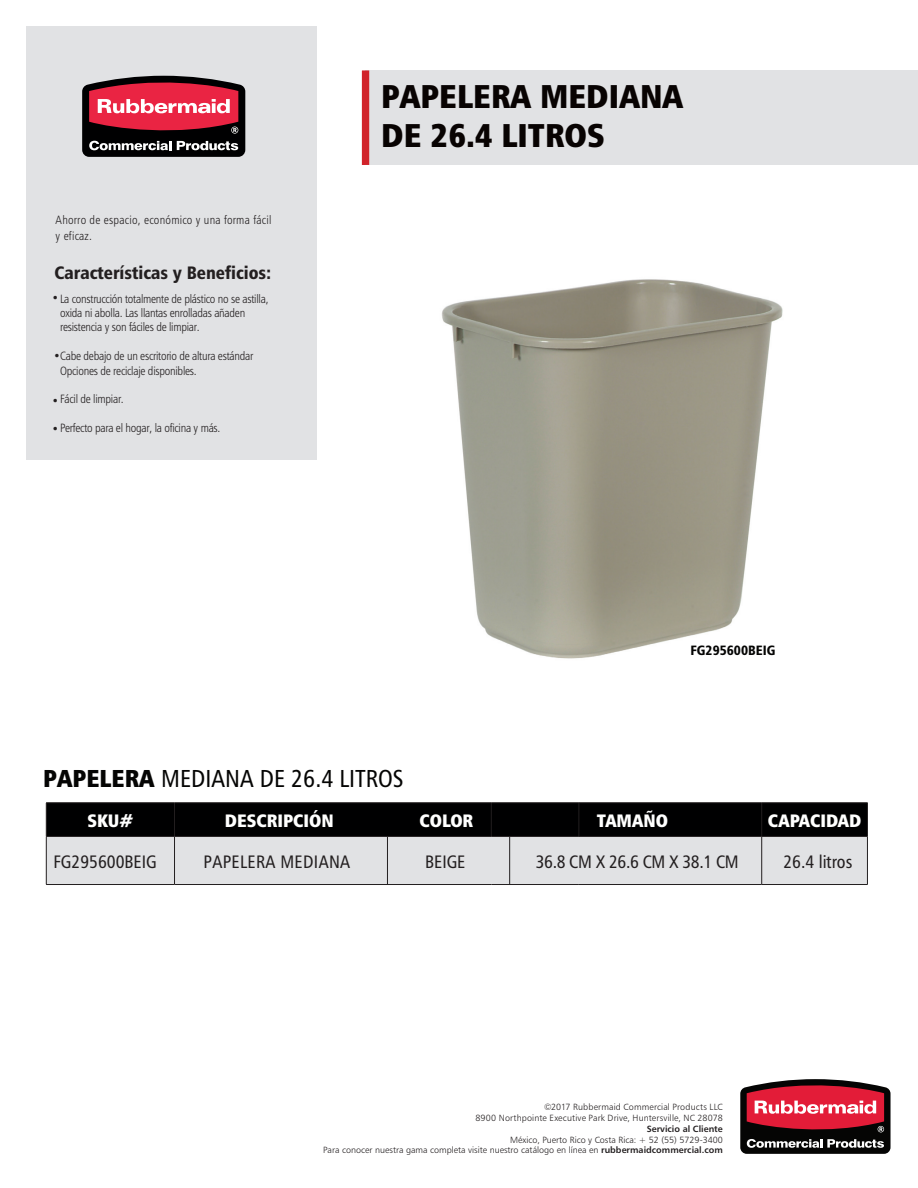
<style>
.page{position:relative;width:918px;height:1188px;background:#fff}
.page>*{position:absolute;margin:0;border:0;box-sizing:border-box;transform-origin:0 0}
.t1{font:33px/39.6px "Humanist 777 BT Extra Black Cond B";color:#080302}
.t2{font:24.45px "Humanist 777 BT Roman Condensed B";color:#050504}
.t3{font:18px "Humanist 777 BT Extra Black Cond B";color:#fff}
.t4{font:18px "Humanist 777 BT Roman Condensed B";color:#231f20}
.t5{font:18px "Humanist 777 BT Black Condensed B";color:#231f20}
.t6{font:18px "Humanist 777 BT Roman Condensed B";letter-spacing:-.02em;color:#231f20}
.t7{font:18px "Humanist 777 BT Roman Condensed B";letter-spacing:.02em;color:#231f20}
.t8{font:13.5px "Humanist 777 BT Black Condensed B";color:#050504}
.t9{font:12px/14.4px "Humanist 777 BT Light Condensed B";letter-spacing:-.02em;color:#231f20}
.t10{font:12px/16.5px "Humanist 777 BT Light Condensed B";letter-spacing:.02em;color:#231f20}
.t11{font:9px/10.8px "Humanist 777 BT Light B";color:#231f20;text-align:right}
.t12{font:9px "Humanist 777 BT Bold B";color:#231f20}
.s1{font-family:"Humanist 777 BT Extra Black Cond B"}
.s2{font-family:"Humanist 777 BT Bold B"}
</style>
<div class="page">
<img style="left:442px;top:279px;width:341px;height:380px">
<div style="left:366px;top:71px;width:552px;height:94px;background:#e1e2e4"></div>
<div style="left:362px;top:71px;width:7px;height:94px;background:#d1232a"></div>
<svg style="left:740px;top:1079px;width:151px;height:75px;background:#893944"></svg>
<div style="left:26px;top:26px;width:291px;height:434px;background:#e1e2e4"></div>
<svg style="left:82px;top:75px;width:163px;height:82px;background:#893946"></svg>
<svg style="left:47px;top:804px;width:820px;height:80px;background:#858688"></svg>
<hr style="left:46px;top:803px;width:129px;height:1px;background:#231f20">
<hr style="left:46px;top:803px;width:1px;height:33px;background:#231f20">
<hr style="left:175px;top:803px;width:316px;height:1px;background:#231f20">
<hr style="left:174px;top:803px;width:1px;height:33px;background:#231f20">
<hr style="left:491px;top:803px;width:88px;height:1px;background:#231f20">
<hr style="left:491px;top:803px;width:1px;height:33px;background:#231f20">
<hr style="left:579px;top:803px;width:183px;height:1px;background:#231f20">
<hr style="left:579px;top:803px;width:1px;height:33px;background:#231f20">
<hr style="left:762px;top:803px;width:106px;height:1px;background:#231f20">
<hr style="left:761px;top:803px;width:1px;height:33px;background:#231f20">
<hr style="left:867px;top:803px;width:1px;height:33px;background:#231f20">
<hr style="left:46px;top:836px;width:129px;height:1px;background:#231f20">
<hr style="left:46px;top:837px;width:1px;height:47px;background:#231f20">
<hr style="left:175px;top:836px;width:316px;height:1px;background:#231f20">
<hr style="left:174px;top:837px;width:1px;height:47px;background:#231f20">
<hr style="left:491px;top:836px;width:88px;height:1px;background:#231f20">
<hr style="left:387px;top:837px;width:1px;height:47px;background:#231f20">
<hr style="left:579px;top:836px;width:183px;height:1px;background:#231f20">
<hr style="left:509px;top:837px;width:1px;height:47px;background:#231f20">
<hr style="left:762px;top:836px;width:106px;height:1px;background:#231f20">
<hr style="left:761px;top:837px;width:1px;height:47px;background:#231f20">
<hr style="left:867px;top:837px;width:1px;height:47px;background:#231f20">
<hr style="left:46px;top:884px;width:129px;height:1px;background:#231f20">
<hr style="left:175px;top:884px;width:316px;height:1px;background:#231f20">
<hr style="left:491px;top:884px;width:88px;height:1px;background:#231f20">
<hr style="left:579px;top:884px;width:183px;height:1px;background:#231f20">
<hr style="left:762px;top:884px;width:106px;height:1px;background:#231f20">
<p class="t10" style="left:56px;top:211px;width:217px">Ahorro de espacio, económico y una forma fácil y eficaz.</p>
<h3 class="t5" style="left:54px;top:261px;width:219px">Características y Beneficios:</h3>
<p class="t9" style="left:60px;top:291px;width:210px;text-indent:-8px">•La construcción totalmente de plástico no se astilla, oxida ni abolla. Las llantas enrolladas añaden resistencia y son fáciles de limpiar.</p>
<p class="t9" style="left:60px;top:349px;width:195px;text-indent:-7px">•Cabe debajo de un escritorio de altura estándar<br>Opciones de reciclaje disponibles.</p>
<p class="t9" style="left:52px;top:392px;width:74px">•Fácil de limpiar.</p>
<p class="t9" style="left:52px;top:421px;width:170px">•Perfecto para el hogar, la oficina y más.</p>
<h1 class="t1" style="left:381px;top:76px;width:304px">PAPELERA MEDIANA<br>DE 26.4 LITROS</h1>
<p class="t8" style="left:690px;top:642px;width:86px">FG295600BEIG</p>
<h2 class="t2" style="left:43px;top:763px;width:362px"><span class="s1">PAPELERA</span> MEDIANA DE 26.4 LITROS</h2>
<h3 class="t3" style="left:87px;top:809px;width:47px">SKU#</h3>
<h3 class="t3" style="left:225px;top:809px;width:111px">DESCRIPCIÓN</h3>
<h3 class="t3" style="left:419px;top:809px;width:55px">COLOR</h3>
<h3 class="t3" style="left:597px;top:809px;width:73px">TAMAÑO</h3>
<h3 class="t3" style="left:768px;top:809px;width:95px">CAPACIDAD</h3>
<h3 class="t4" style="left:54px;top:850px;width:105px">FG295600BEIG</h3>
<h3 class="t7" style="left:204px;top:850px;width:148px">PAPELERA MEDIANA</h3>
<h3 class="t4" style="left:425px;top:850px;width:42px">BEIGE</h3>
<h3 class="t4" style="left:783px;top:850px;width:71px">26.4 litros</h3>
<h3 class="t6" style="left:536px;top:850px;width:205px">36.8 CM X 26.6 CM X 38.1 CM</h3>
<p class="t11" style="left:475px;top:1102px;width:249px">©2017 Rubbermaid Commercial Products LLC<br>8900 Northpointe Executive Park Drive, Huntersville, NC 28078</p>
<p class="t12" style="left:647px;top:1123px;width:78px">Servicio al Cliente</p>
<p class="t11" style="left:323px;top:1134px;width:401px">México, Puerto Rico y Costa Rica: + 52 (55) 5729-3400<br>Para conocer nuestra gama completa visite nuestro catálogo en línea en <span class="s2">rubbermaidcommercial.com</span></p>
</div>
